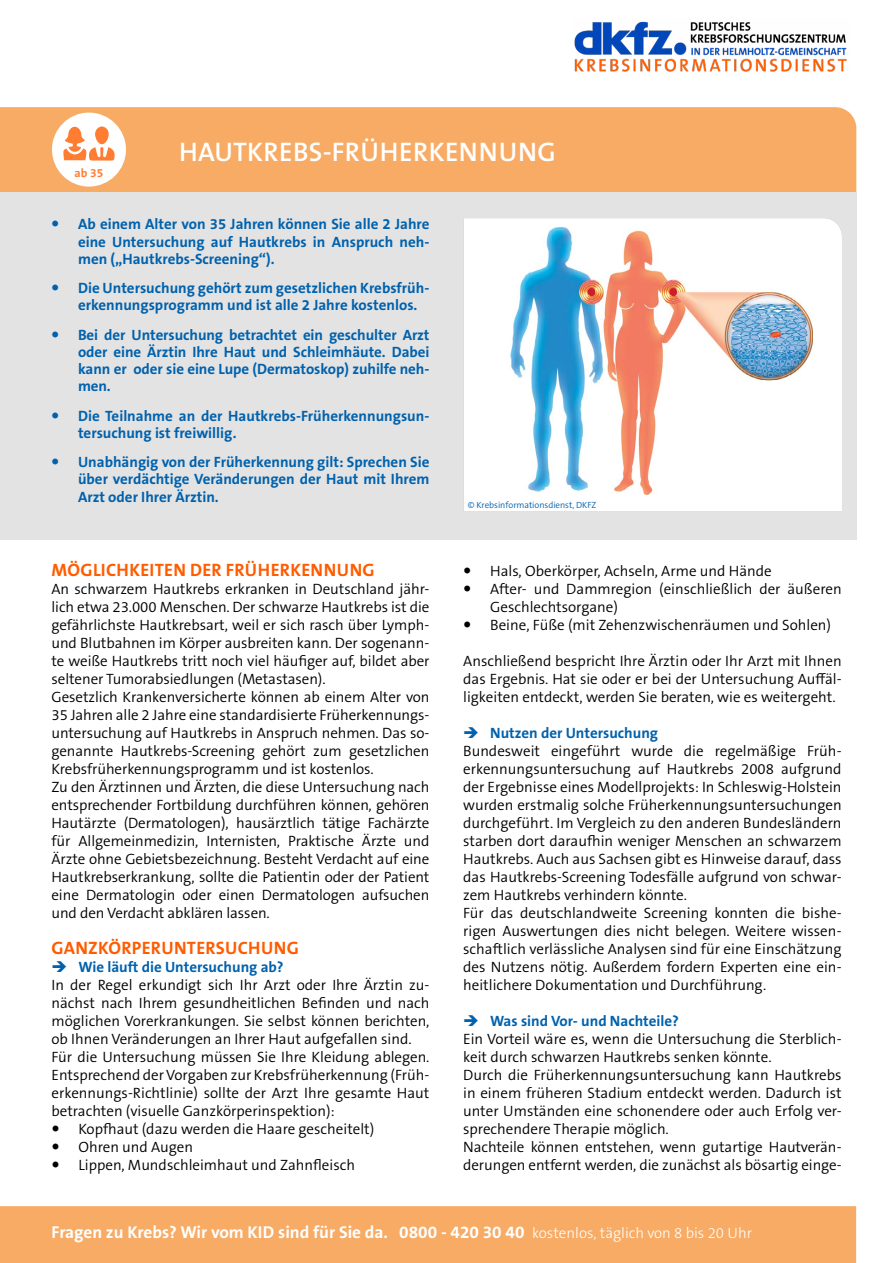
<style>
.page{position:relative;width:893px;height:1263px;background:#fff}
.page>*{position:absolute;margin:0;border:0;box-sizing:border-box;transform-origin:0 0}
.IBlatt_Überschrift{font:600 27px "The Sans B W6";letter-spacing:.015em;color:#fff}
.Headline_Orange_ls{font:700 18px "The Sans B W7";letter-spacing:.015em;color:#ff5c00}
.kurz_und_bündig_ohne{font:700 17.25px "The Sans B W7";color:#fff}
.Fließtext_ls{font:300 15px/18px "The Sans B W4";color:#000;text-align:justify}
.Aufzaehlung_Dots_bla{font:700 15px/17.2px "The Sans B W7";color:#0061ad;text-align:justify}
.Aufzaehlung_Dots_Sch{font:300 15px/18px "The Sans B W4";color:#000}
.Aufzaehlung_Blau_ls{font:700 15px "The Sans B W7";color:#0061ad}
.Subline_2{font:700 12px "The Sans B W7";color:#ff7d33}
.Copyright{font:300 9px "The Sans B W4";letter-spacing:-.005em;color:#0061ad}
.s1{font-family:"The Sans B W3";font-weight:300;font-size:15px}
</style>
<div class="page">
<img style="left:574px;top:21px;width:273px;height:51px">
<div style="left:0;top:107px;width:856px;height:85px;background:#f7ab64"></div>
<div style="left:0;top:192px;width:857px;height:348px;background:#e3e3e3"></div>
<div style="left:52px;top:113px;width:74px;height:74px;background:#fff;border-radius:50%"></div>
<svg style="left:63px;top:126px;width:52px;height:35px"></svg>
<div style="left:464px;top:218px;width:378px;height:293px;background:#fff"></div>
<img style="left:480px;top:227px;width:332px;height:268px">
<div style="left:0;top:1206px;width:856px;height:57px;background:#f7ab64"></div>
<p class="Subline_2" style="left:75px;top:166px;width:30px">ab 35</p>
<h1 class="IBlatt_Überschrift" style="left:179px;top:134px;width:378px">HAUTKREBS-FRÜHERKENNUNG</h1>
<p class="Aufzaehlung_Dots_bla" style="left:78px;top:216px;width:353px">Ab einem Alter von 35 Jahren können Sie alle 2 Jahre eine Untersuchung auf Hautkrebs in Anspruch neh&shy;men („Hautkrebs-Screening“).</p>
<p class="Aufzaehlung_Dots_bla" style="left:78px;top:279px;width:352px">Die Untersuchung gehört zum gesetzlichen Krebsfrüh&shy;erkennungsprogramm und ist alle 2 Jahre kostenlos.</p>
<p class="Aufzaehlung_Dots_bla" style="left:78px;top:326px;width:353px">Bei der Untersuchung betrachtet ein geschulter Arzt oder eine Ärztin Ihre Haut und Schleimhäute. Dabei kann er oder sie eine Lupe (Dermatoskop) zuhilfe neh&shy;men.</p>
<p class="Aufzaehlung_Dots_bla" style="left:78px;top:407px;width:353px">Die Teilnahme an der Hautkrebs-Früherkennungsun&shy;tersuchung ist freiwillig.</p>
<p class="Aufzaehlung_Dots_bla" style="left:78px;top:453px;width:353px">Unabhängig von der Früherkennung gilt: Sprechen Sie über verdächtige Veränderungen der Haut mit Ihrem Arzt oder Ihrer Ärztin.</p>
<h2 class="Headline_Orange_ls" style="left:52px;top:558px;width:325px">MÖGLICHKEITEN DER FRÜHERKENNUNG</h2>
<p class="Fließtext_ls" style="left:51px;top:580px;width:379px">An schwarzem Hautkrebs erkranken in Deutschland jähr&shy;lich etwa 23.000 Menschen. Der schwarze Hautkrebs ist die gefährlichste Hautkrebsart, weil er sich rasch über Lymph&shy;und Blutbahnen im Körper ausbreiten kann. Der sogenann&shy;te weiße Hautkrebs tritt noch viel häufiger auf, bildet aber seltener Tumorabsiedlungen (Metastasen).</p>
<p class="Fließtext_ls" style="left:51px;top:688px;width:379px">Gesetzlich Krankenversicherte können ab einem Alter von 35 Jahren alle 2 Jahre eine standardisierte Früherkennungs&shy;untersuchung auf Hautkrebs in Anspruch nehmen. Das so&shy;genannte Hautkrebs-Screening gehört zum gesetzlichen Krebsfrüherkennungsprogramm und ist kostenlos.</p>
<p class="Fließtext_ls" style="left:51px;top:778px;width:379px">Zu den Ärztinnen und Ärzten, die diese Untersuchung nach entsprechender Fortbildung durchführen können, gehören Hautärzte (Dermatologen), hausärztlich tätige Fachärzte für Allgemeinmedizin, Internisten, Praktische Ärzte und Ärzte ohne Gebietsbezeichnung. Besteht Verdacht auf eine Hautkrebserkrankung, sollte die Patientin oder der Patient eine Dermatologin oder einen Dermatologen aufsuchen und den Verdacht abklären lassen.</p>
<h2 class="Headline_Orange_ls" style="left:52px;top:936px;width:249px">GANZKÖRPERUNTERSUCHUNG</h2>
<p class="Aufzaehlung_Blau_ls" style="left:78px;top:957px;width:207px">Wie läuft die Untersuchung ab?</p>
<p class="Fließtext_ls" style="left:51px;top:976px;width:379px">In der Regel erkundigt sich Ihr Arzt oder Ihre Ärztin zu&shy;nächst nach Ihrem gesundheitlichen Befinden und nach möglichen Vorerkrankungen. Sie selbst können berichten, ob Ihnen Veränderungen an Ihrer Haut aufgefallen sind.</p>
<p class="Fließtext_ls" style="left:51px;top:1048px;width:379px">Für die Untersuchung müssen Sie Ihre Kleidung ablegen.<br>Entsprechend der Vorgaben zur Krebsfrüherkennung (Früh&shy;erkennungs-Richtlinie) sollte der Arzt Ihre gesamte Haut betrachten (visuelle Ganzkörperinspektion):</p>
<p class="Aufzaehlung_Dots_Sch" style="left:78px;top:1120px;width:297px">Kopfhaut (dazu werden die Haare gescheitelt)</p>
<p class="Aufzaehlung_Dots_Sch" style="left:78px;top:1138px;width:116px">Ohren und Augen</p>
<p class="Aufzaehlung_Dots_Sch" style="left:78px;top:1156px;width:278px">Lippen, Mundschleimhaut und Zahnfleisch</p>
<p class="Copyright" style="left:468px;top:500px;width:130px">© Krebsinformationsdienst, DKFZ</p>
<p class="Aufzaehlung_Dots_Sch" style="left:490px;top:562px;width:283px">Hals, Oberkörper, Achseln, Arme und Hände</p>
<p class="Aufzaehlung_Dots_Sch" style="left:490px;top:580px;width:353px">After- und Dammregion (einschließlich der äußeren<br>Geschlechtsorgane)</p>
<p class="Aufzaehlung_Dots_Sch" style="left:490px;top:616px;width:342px">Beine, Füße (mit Zehenzwischenräumen und Sohlen)</p>
<p class="Fließtext_ls" style="left:463px;top:652px;width:380px">Anschließend bespricht Ihre Ärztin oder Ihr Arzt mit Ihnen das Ergebnis. Hat sie oder er bei der Untersuchung Auffäl&shy;ligkeiten entdeckt, werden Sie beraten, wie es weitergeht.</p>
<p class="Aufzaehlung_Blau_ls" style="left:490px;top:723px;width:169px">Nutzen der Untersuchung</p>
<p class="Fließtext_ls" style="left:463px;top:742px;width:380px">Bundesweit eingeführt wurde die regelmäßige Früh&shy;erkennungsuntersuchung auf Hautkrebs 2008 aufgrund der Ergebnisse eines Modellprojekts: In Schleswig-Holstein wurden erstmalig solche Früherkennungsuntersuchungen durchgeführt. Im Vergleich zu den anderen Bundesländern starben dort daraufhin weniger Menschen an schwarzem Hautkrebs. Auch aus Sachsen gibt es Hinweise darauf, dass das Hautkrebs-Screening Todesfälle aufgrund von schwar&shy;zem Hautkrebs verhindern könnte.</p>
<p class="Fließtext_ls" style="left:463px;top:904px;width:380px">Für das deutschlandweite Screening konnten die bishe&shy;rigen Auswertungen dies nicht belegen. Weitere wissen&shy;schaftlich verlässliche Analysen sind für eine Einschätzung des Nutzens nötig. Außerdem fordern Experten eine ein&shy;heitlichere Dokumentation und Durchführung.</p>
<p class="Aufzaehlung_Blau_ls" style="left:490px;top:1011px;width:190px">Was sind Vor- und Nachteile?</p>
<p class="Fließtext_ls" style="left:463px;top:1030px;width:380px">Ein Vorteil wäre es, wenn die Untersuchung die Sterblich&shy;keit durch schwarzen Hautkrebs senken könnte.</p>
<p class="Fließtext_ls" style="left:463px;top:1066px;width:380px">Durch die Früherkennungsuntersuchung kann Hautkrebs in einem früheren Stadium entdeckt werden. Dadurch ist unter Umständen eine schonendere oder auch Erfolg ver&shy;sprechendere Therapie möglich.</p>
<p class="Fließtext_ls" style="left:463px;top:1138px;width:380px">Nachteile können entstehen, wenn gutartige Hautverän&shy;derungen entfernt werden, die zunächst als bösartig einge-</p>
<p class="kurz_und_bündig_ohne" style="left:51px;top:1220px;width:702px">Fragen zu Krebs? Wir vom KID sind für Sie da. 0800 - 420 30 40 <span class="s1">kostenlos, täglich von 8 bis 20 Uhr</span></p>
</div>
